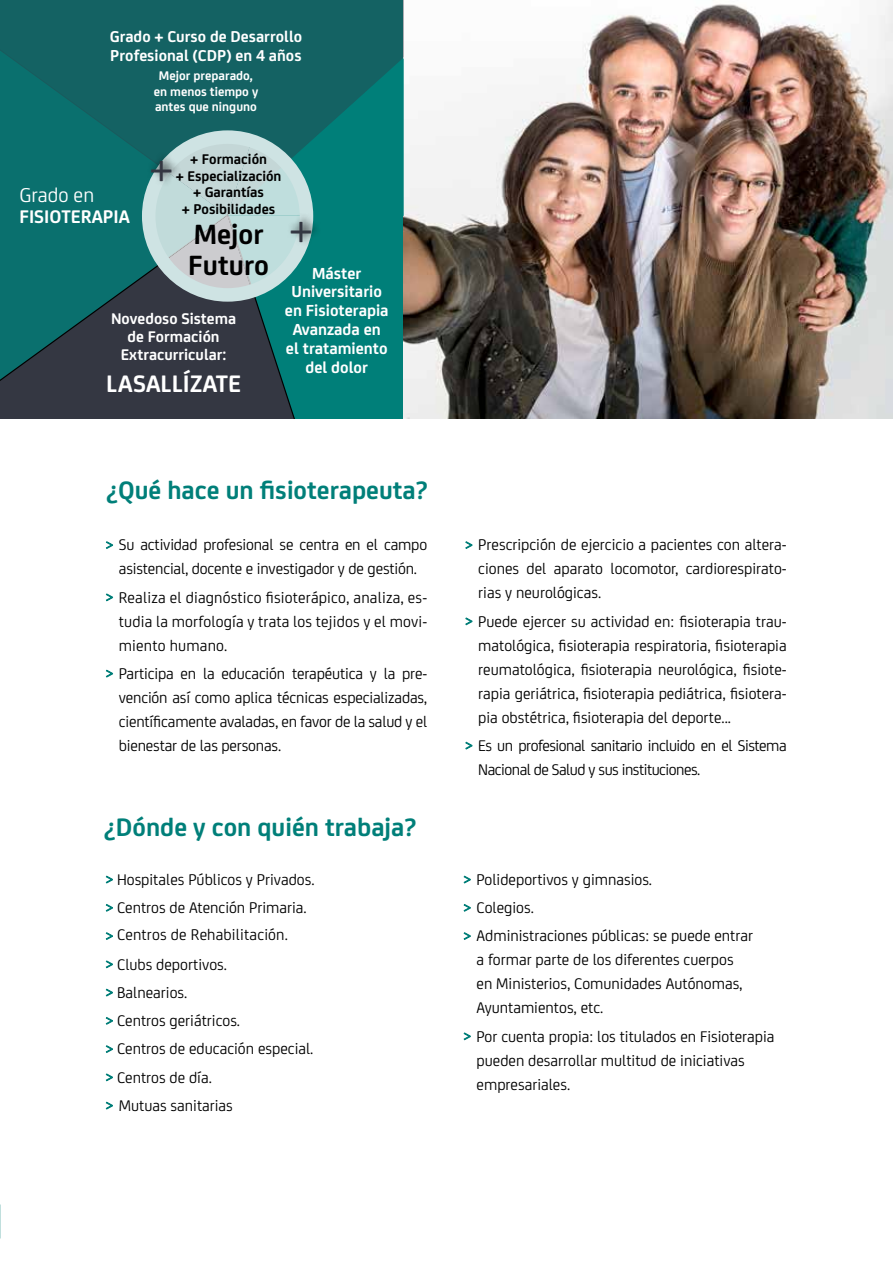
<style>
.page{position:relative;width:893px;height:1263px;background:#fff}
.page>*{position:absolute;margin:0;border:0;box-sizing:border-box;transform-origin:0 0}
.t1{font:46.05px "Bankia";color:#343742}
.t2{font:700 29.7px/30.6px "Bankia";color:#000}
.t3{font:700 27px "Bankia";color:#007f79}
.t4{font:700 25.5px "Bankia";color:#fff}
.t5{font:21.45px "Bankia";color:#fff}
.t6{font:700 19.5px "Bankia";color:#fff}
.t7{font:700 17.1px/18.8px "Bankia";color:#fff;text-align:center}
.t8{font:700 16.8px/18.5px "Bankia";color:#fff}
.t9{font:16.5px/24px "Bankia";color:#000}
.t10{font:16.5px/24px "Bankia";letter-spacing:-.03em;color:#000}
.t11{font:700 16.5px/18px "Bankia";color:#fff;text-align:center}
.t12{font:700 15px/16.5px "Bankia";color:#000;text-align:center}
.t13{font:700 13.35px/15.1px "Bankia";color:#fff;text-align:center}
</style>
<div class="page">
<div style="left:0;top:0;width:893px;height:418px;background:#007f79"></div>
<svg style="left:105px;top:541px;width:8px;height:8px"></svg>
<svg style="left:105px;top:593px;width:8px;height:9px"></svg>
<svg style="left:105px;top:669px;width:8px;height:9px"></svg>
<svg style="left:465px;top:541px;width:8px;height:8px"></svg>
<svg style="left:465px;top:617px;width:8px;height:9px"></svg>
<svg style="left:465px;top:741px;width:8px;height:9px"></svg>
<svg style="left:105px;top:875px;width:8px;height:9px"></svg>
<svg style="left:105px;top:904px;width:8px;height:8px"></svg>
<svg style="left:105px;top:932px;width:8px;height:8px"></svg>
<svg style="left:105px;top:960px;width:8px;height:9px"></svg>
<svg style="left:105px;top:988px;width:8px;height:9px"></svg>
<svg style="left:105px;top:1017px;width:8px;height:8px"></svg>
<svg style="left:105px;top:1045px;width:8px;height:8px"></svg>
<svg style="left:105px;top:1073px;width:8px;height:9px"></svg>
<svg style="left:105px;top:1101px;width:8px;height:9px"></svg>
<svg style="left:463px;top:875px;width:8px;height:9px"></svg>
<svg style="left:463px;top:904px;width:8px;height:8px"></svg>
<svg style="left:463px;top:932px;width:8px;height:8px"></svg>
<svg style="left:463px;top:1032px;width:8px;height:9px"></svg>
<img style="left:403px;top:0;width:490px;height:418px">
<svg style="left:0;top:6px;width:146px;height:207px;fill:#0a706e"></svg>
<svg style="left:0;top:213px;width:295px;height:205px"></svg>
<svg style="left:146px;top:0;width:257px;height:298px"></svg>
<div style="left:142px;top:130px;width:171px;height:172px;border:14px solid #cee3e3;border-radius:50%"></div>
<div style="left:286px;top:212px;width:36px;height:35px;background:#000;opacity:.75"></div>
<div style="left:147px;top:151px;width:36px;height:36px;background:#000;opacity:.75"></div>
<p class="t8" style="left:110px;top:26px;width:194px">Grado + Curso de Desarrollo<br>Profesional (CDP) en 4 años</p>
<p class="t13" style="left:154px;top:68px;width:106px">Mejor preparado, en menos tiempo y antes que ninguno</p>
<p class="t12" style="left:176px;top:150px;width:107px">+ Formación<br>+ Especialización + Garantías<br>+ Posibilidades</p>
<h2 class="t2" style="left:188px;top:217px;width:82px">Mejor<br>Futuro</h2>
<h1 class="t1" style="left:289px;top:196px;width:25px">+</h1>
<h1 class="t1" style="left:150px;top:135px;width:25px">+</h1>
<h3 class="t5" style="left:19px;top:180px;width:76px">Grado en</h3>
<p class="t6" style="left:19px;top:202px;width:112px">FISIOTERAPIA</p>
<p class="t7" style="left:285px;top:262px;width:105px">Máster<br>Universitario en Fisioterapia<br>Avanzada en el tratamiento del dolor</p>
<p class="t11" style="left:111px;top:308px;width:127px">Novedoso Sistema de Formación<br>Extracurricular:</p>
<h3 class="t4" style="left:106px;top:364px;width:136px">LASALLÍZATE</h3>
<h3 class="t3" style="left:106px;top:470px;width:323px">¿Qué hace un fisioterapeuta?</h3>
<p class="t9" style="left:119px;top:532px;width:310px">Su actividad profesional se centra en el campo asistencial, docente e investigador y de gestión.</p>
<p class="t9" style="left:119px;top:584px;width:310px;text-align:justify">Realiza el diagnóstico fisioterápico, analiza, es&shy;tudia la morfología y trata los tejidos y el movi&shy;miento humano.</p>
<p class="t9" style="left:119px;top:660px;width:310px;text-align:justify">Participa en la educación terapéutica y la pre&shy;vención así como aplica técnicas especializadas, científicamente avaladas, en favor de la salud y el bienestar de las personas.</p>
<h3 class="t3" style="left:104px;top:807px;width:314px">¿Dónde y con quién trabaja?</h3>
<p class="t9" style="left:117px;top:864px;width:199px;line-height:28.2px">Hospitales Públicos y Privados.<br>Centros de Atención Primaria.</p>
<p class="t9" style="left:117px;top:918px;width:172px;line-height:29.7px">Centros de Rehabilitación.<br>Clubs deportivos.</p>
<p class="t9" style="left:117px;top:977px;width:198px;line-height:28.2px">Balnearios.<br>Centros geriátricos.<br>Centros de educación especial.<br>Centros de día.<br>Mutuas sanitarias</p>
<p class="t9" style="left:478px;top:532px;width:310px;text-align:justify">Prescripción de ejercicio a pacientes con altera&shy;ciones del aparato locomotor, cardiorespirato&shy;rias y neurológicas.</p>
<p class="t9" style="left:478px;top:608px;width:310px;text-align:justify">Puede ejercer su actividad en: fisioterapia trau&shy;matológica, fisioterapia respiratoria, fisioterapia reumatológica, fisioterapia neurológica, fisiote&shy;rapia geriátrica, fisioterapia pediátrica, fisiotera&shy;pia obstétrica, fisioterapia del deporte...</p>
<p class="t10" style="left:478px;top:732px;width:310px">Es un profesional sanitario incluido en el Sistema<br>Nacional de Salud y sus instituciones.</p>
<p class="t9" style="left:477px;top:864px;width:278px;line-height:28.2px">Polideportivos y gimnasios.<br>Colegios.<br>Administraciones públicas: se puede entrar</p>
<p class="t9" style="left:477px;top:947px;width:267px">a formar parte de los diferentes cuerpos en Ministerios, Comunidades Autónomas,<br>Ayuntamientos, etc.</p>
<p class="t9" style="left:477px;top:1023px;width:299px">Por cuenta propia: los titulados en Fisioterapia pueden desarrollar multitud de iniciativas empresariales.</p>
</div>
